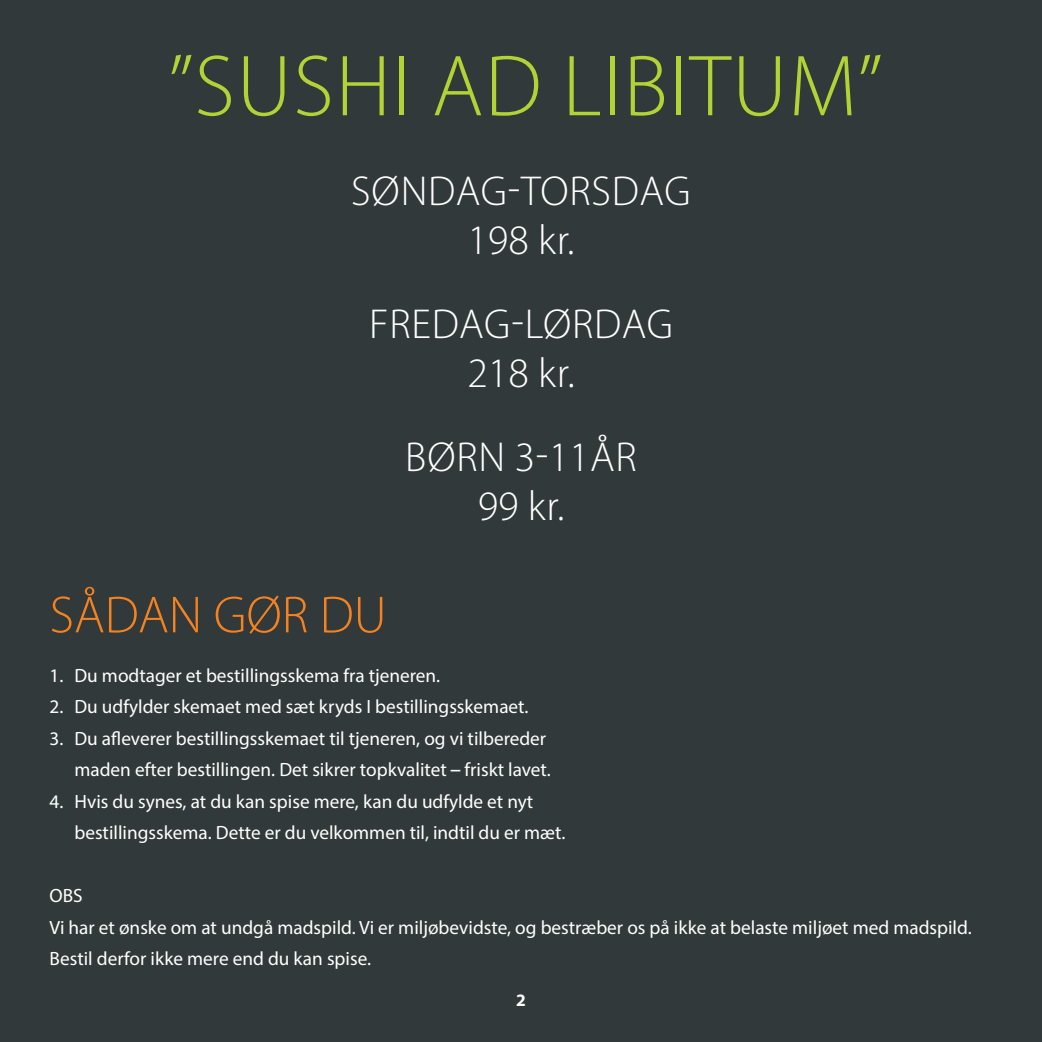
<style>
.page{position:relative;width:1042px;height:1042px;background:#32393a}
.page>*{position:absolute;margin:0;border:0;box-sizing:border-box;transform-origin:0 0}
.t1{font:300 87.5px "Myriad Pro";letter-spacing:.02em;color:#b3d235}
.t2{font:300 52.5px "Myriad Pro";color:#f58220}
.t3{font:300 42px/49px "Myriad Pro";letter-spacing:.01em;color:#fff;text-align:center}
.t4{font:19.25px/31.5px "Myriad Pro";color:#fff}
.t5{font:700 17.5px "Myriad Pro";color:#fff}
.s1{font-family:"Helvetica Neue"}
</style>
<div class="page">
<h1 class="t1" style="left:168px;top:38px;width:716px">”SUSHI AD LIBITUM”</h1>
<h3 class="t3" style="left:351px;top:167px;width:341px">SØNDAG-TORSDAG<br>198 KR.</h3>
<h3 class="t3" style="left:369px;top:300px;width:305px">FREDAG-LØRDAG<br>218 KR.</h3>
<h3 class="t3" style="left:405px;top:433px;width:233px">BØRN 3-11ÅR<br>99 KR.</h3>
<h2 class="t2" style="left:50px;top:586px;width:86px">SÅDAN</h2>
<h2 class="t2" style="left:214px;top:586px;width:32px">GØR</h2>
<h2 class="t2" style="left:320px;top:586px;width:31px">DU</h2>
<p class="t4" style="left:50px;top:659px;width:392px">1. Du modtager et bestillingsskema fra tjeneren.</p>
<p class="t4" style="left:50px;top:691px;width:480px">2. Du udfylder skemaet med sæt kryds I bestillingsskemaet.</p>
<p class="t4" style="left:50px;top:722px;width:503px;text-align:right">3. Du afleverer bestillingsskemaet til tjeneren, og vi tilbereder maden efter bestillingen. Det sikrer topkvalitet <span class="s1">–</span> friskt lavet.</p>
<p class="t4" style="left:74px;top:785px;width:492px;text-indent:-25px">4. Hvis du synes, at du kan spise mere, kan du udfylde et nyt bestillingsskema. Dette er du velkommen til, indtil du er mæt.</p>
<p class="t4" style="left:50px;top:880px;width:923px">OBS<br>Vi har et ønske om at undgå madspild. Vi er miljøbevidste, og bestræber os på ikke at belaste miljøet med madspild.<br>Bestil derfor ikke mere end du kan spise.</p>
<p class="t5" style="left:516px;top:988px;width:11px">2</p>
</div>
